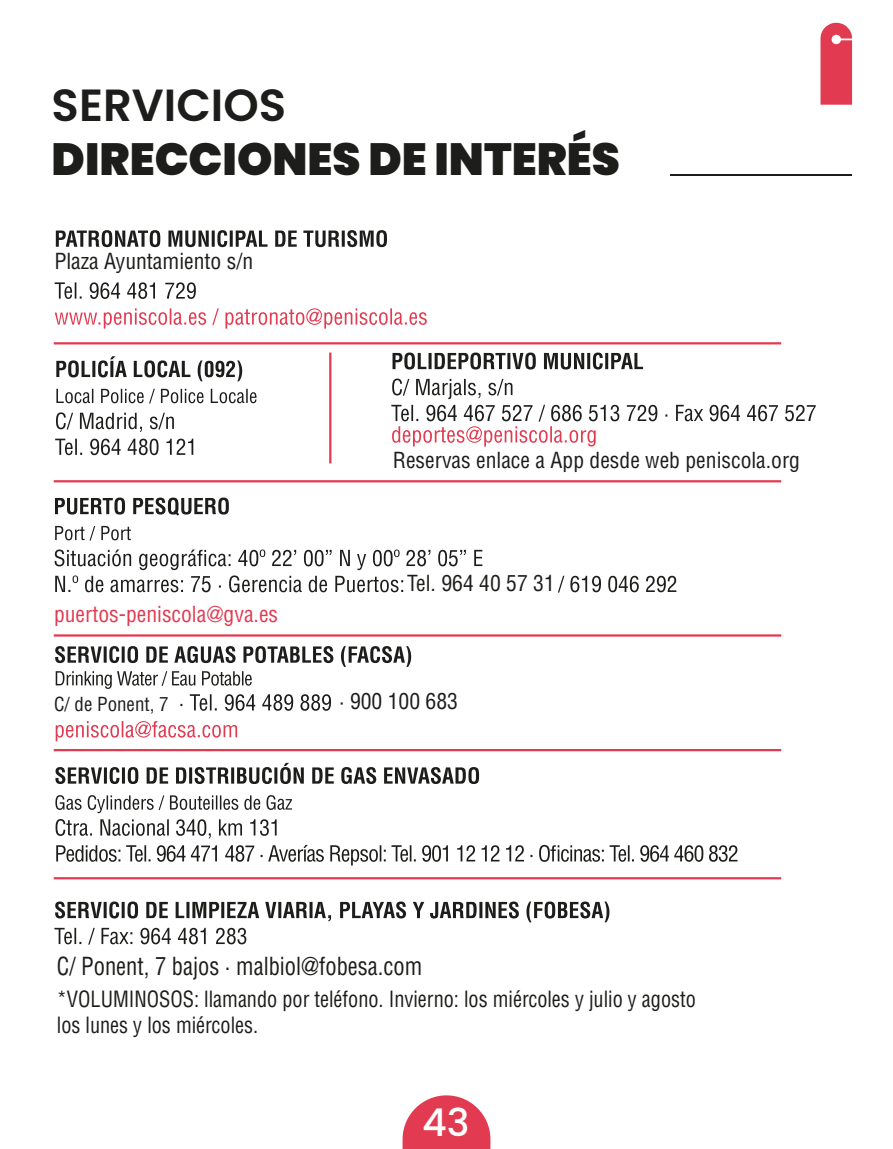
<style>
.page{position:relative;width:893px;height:1149px;background:#fff}
.page>*{position:absolute;margin:0;border:0;box-sizing:border-box;transform-origin:0 0}
.t1{font:900 45px "Poppins";color:#1d1d1b}
.t2{font:600 45px "Poppins";color:#1d1d1b}
.t3{font:500 38.25px "Poppins";color:#fff}
.t4{font:condensed 24.3px "Helvetica LT Std";color:#1d1d1b;scale:.93 1}
.t5{font:condensed 21.82px/26.3px "Helvetica LT Std";color:#1d1d1b;scale:.93 1}
.t6{font:condensed 21.6px "Helvetica LT Std";color:#1d1d1b}
.t7{font:condensed 21.6px "Helvetica LT Std";color:#e23a50}
.t8{font:condensed 18.9px "Helvetica LT Std";color:#1d1d1b}
</style>
<div class="page">
<svg style="left:403px;top:1095px;width:87px;height:53px"></svg>
<hr style="left:671px;top:174px;width:181px;height:1px;background:#1d1d1b">
<svg style="left:820px;top:22px;width:32px;height:83px;background:#e44e61"></svg>
<hr style="left:54px;top:342px;width:727px;height:2px;background:#e23a50">
<hr style="left:54px;top:480px;width:727px;height:2px;background:#e23a50">
<hr style="left:329px;top:352px;width:2px;height:111px;background:#e23a50">
<hr style="left:54px;top:634px;width:727px;height:2px;background:#e23a50">
<hr style="left:54px;top:748px;width:727px;height:3px;background:#e23a50">
<hr style="left:54px;top:876px;width:727px;height:3px;background:#e23a50">
<svg style="left:55px;top:308px;width:372px;height:20px"></svg>
<svg style="left:55px;top:282px;width:141px;height:17px"></svg>
<svg style="left:56px;top:230px;width:331px;height:17px"></svg>
<svg style="left:55px;top:438px;width:138px;height:17px"></svg>
<svg style="left:56px;top:412px;width:118px;height:20px"></svg>
<svg style="left:56px;top:388px;width:201px;height:15px"></svg>
<svg style="left:56px;top:356px;width:186px;height:25px"></svg>
<svg style="left:391px;top:378px;width:425px;height:68px"></svg>
<svg style="left:392px;top:352px;width:251px;height:17px"></svg>
<svg style="left:55px;top:525px;width:621px;height:67px"></svg>
<svg style="left:55px;top:497px;width:174px;height:18px"></svg>
<svg style="left:56px;top:721px;width:181px;height:20px"></svg>
<svg style="left:180px;top:694px;width:151px;height:16px"></svg>
<svg style="left:55px;top:646px;width:356px;height:42px"></svg>
<svg style="left:56px;top:844px;width:681px;height:21px"></svg>
<svg style="left:56px;top:819px;width:221px;height:19px"></svg>
<svg style="left:55px;top:795px;width:237px;height:17px"></svg>
<svg style="left:55px;top:762px;width:424px;height:21px"></svg>
<svg style="left:54px;top:901px;width:555px;height:43px"></svg>
<h1 class="t2" style="left:52px;top:79px;width:236px">SERVICIOS</h1>
<h1 class="t1" style="left:52px;top:133px;width:570px">DIRECCIONES DE INTERÉS</h1>
<p class="t6" style="left:54px;top:248px;width:200px">Plaza Ayuntamiento s/n</p>
<p class="t7" style="left:54px;top:600px;width:226px">puertos-peniscola@gva.es</p>
<p class="t8" style="left:54px;top:691px;width:116px">C/ de Ponent, 7</p>
<p class="t6" style="left:393px;top:446px;width:409px">Reservas enlace a App desde web peniscola.org</p>
<p class="t6" style="left:407px;top:569px;width:149px">Tel. 964 40 57 31</p>
<p class="t6" style="left:339px;top:687px;width:120px">· 900 100 683</p>
<p class="t4" style="left:57px;top:950px;width:394px">C/ Ponent, 7 bajos · malbiol@fobesa.com</p>
<p class="t5" style="left:57px;top:985px;width:689px">*VOLUMINOSOS: llamando por teléfono. Invierno: los miércoles y julio y agosto los lunes y los miércoles.</p>
<h2 class="t3" style="left:422px;top:1099px;width:49px">43</h2>
</div>
